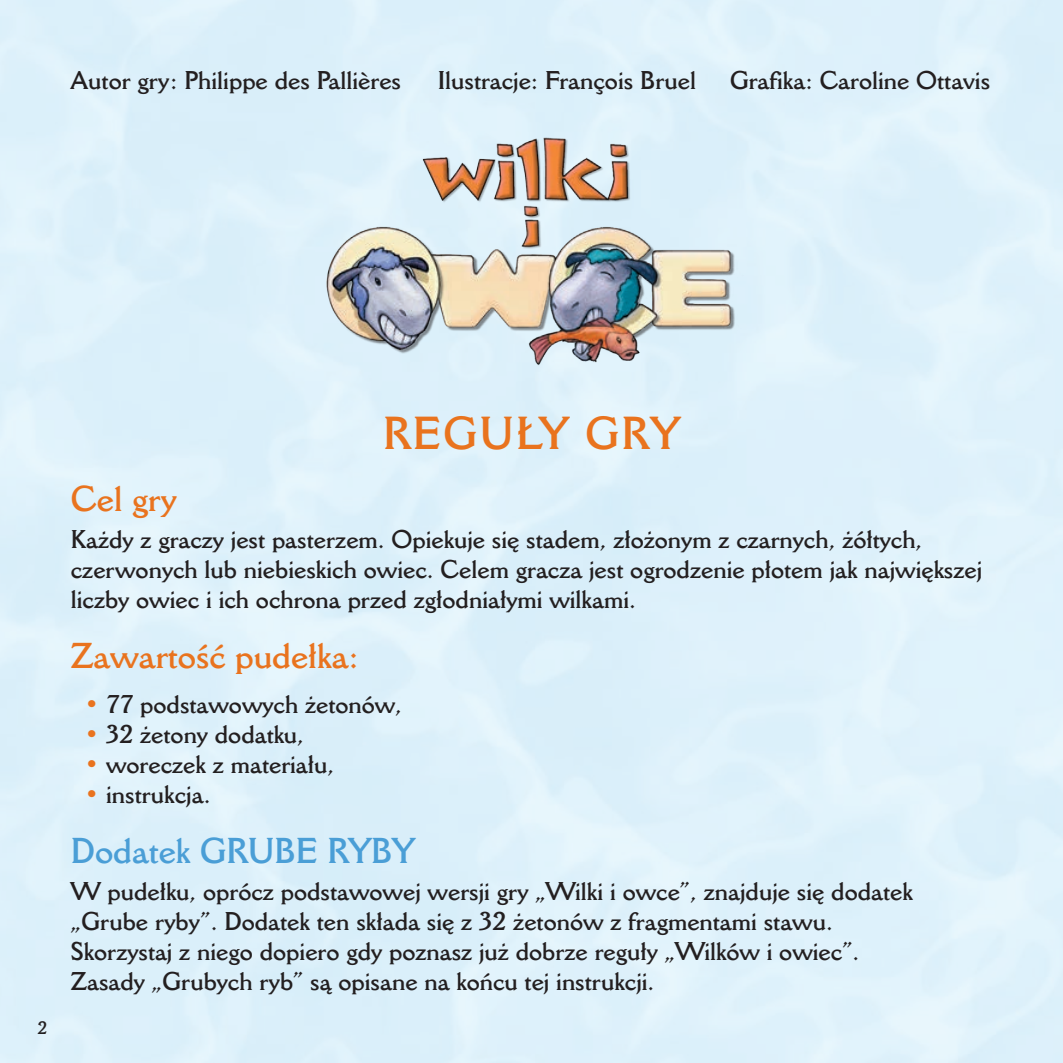
<style>
.page{position:relative;width:1063px;height:1063px;background:#fff}
.page>*{position:absolute;margin:0;border:0;box-sizing:border-box;transform-origin:0 0}
.t1{font:45px "Della Robbia EU Bold";letter-spacing:.05em;color:#e9731e}
.t2{font:35px "Della Robbia EU Bold";color:#e9731e}
.t3{font:35px "Della Robbia EU Bold";color:#4a9ed6}
.t4{font:25px/30px "Della Robbia EU Bold";color:#231f20}
.t5{font:17.5px "Della Robbia EU Bold";color:#231f20}
.s1{color:#e9731e}
</style>
<div class="page">
<img style="left:298px;top:119px;width:467px;height:257px">
<p class="t4" style="left:71px;top:65px;width:332px">Autor gry: Philippe des Pallières</p>
<p class="t4" style="left:438px;top:65px;width:260px">Ilustracje: François Bruel</p>
<p class="t4" style="left:730px;top:65px;width:262px">Grafika: Caroline Ottavis</p>
<p class="t5" style="left:38px;top:1017px;width:11px">2</p>
<p class="t1" style="left:383px;top:405px;width:298px">REGUŁY GRY</p>
<p class="t2" style="left:71px;top:477px;width:107px">Cel gry</p>
<p class="t4" style="left:71px;top:525px;width:913px">Każdy z graczy jest pasterzem. Opiekuje się stadem, złożonym z czarnych, żółtych, czerwonych lub niebieskich owiec. Celem gracza jest ogrodzenie płotem jak największej liczby owiec i ich ochrona przed zgłodniałymi wilkami.</p>
<p class="t2" style="left:71px;top:634px;width:290px">Zawartość pudełka:</p>
<p class="t4" style="left:85px;top:689px;width:319px"><span class="s1">•</span> 77 podstawowych żetonów,</p>
<p class="t4" style="left:85px;top:719px;width:221px"><span class="s1">•</span> 32 żetony dodatku,</p>
<p class="t4" style="left:85px;top:749px;width:251px"><span class="s1">•</span> woreczek z materiału,</p>
<p class="t4" style="left:85px;top:779px;width:127px"><span class="s1">•</span> instrukcja.</p>
<p class="t3" style="left:71px;top:828px;width:346px">Dodatek GRUBE RYBY</p>
<p class="t4" style="left:71px;top:876px;width:844px">W pudełku, oprócz podstawowej wersji gry „Wilki i owce”, znajduje się dodatek „Grube ryby”. Dodatek ten składa się z 32 żetonów z fragmentami stawu.<br>Skorzystaj z niego dopiero gdy poznasz już dobrze reguły „Wilków i owiec”.<br>Zasady „Grubych ryb” są opisane na końcu tej instrukcji.</p>
</div>
